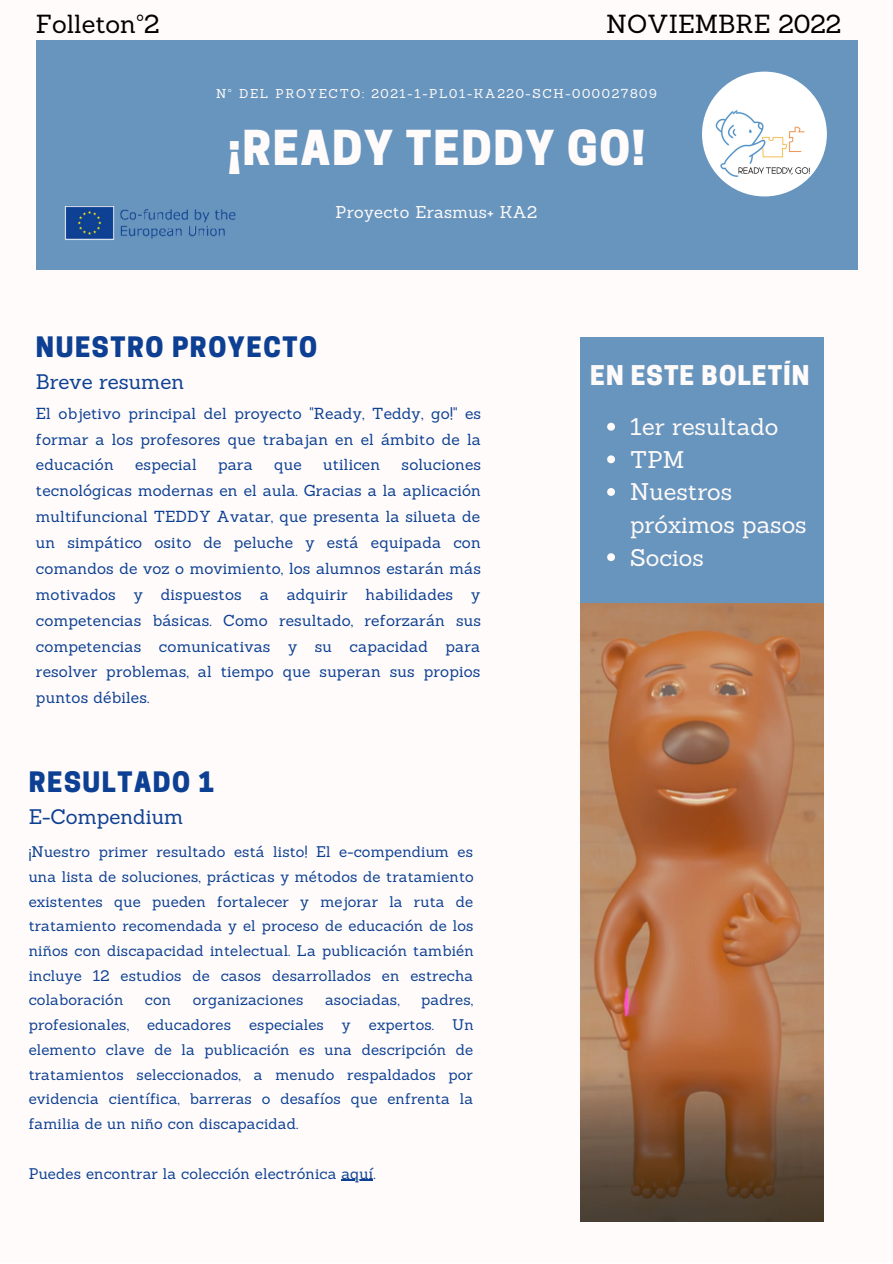
<style>
.page{position:relative;width:893px;height:1264px;background:#fff}
.page>*{position:absolute;margin:0;border:0;box-sizing:border-box;transform-origin:0 0}
.t1{font:800 45.15px "Cooper Hewitt";letter-spacing:.04em;color:#fffbfa}
.t2{font:800 26.4px "Cooper Hewitt";letter-spacing:.06em;color:#0d4093}
.t3{font:25.5px "Sanchez";color:#000}
.t4{font:800 25.5px "Cooper Hewitt";letter-spacing:.04em;color:#fffbfa}
.t5{font:23.55px/32.5px "Sanchez";color:#fffbfa}
.t6{font:20.55px "Sanchez";color:#0d4093}
.t7{font:16.65px "Sanchez";letter-spacing:.02em;color:#fffbfa}
.t8{font:15.6px/25.8px "Sanchez";letter-spacing:.01em;color:#0d4093;text-align:justify}
.t9{font:15px/24.8px "Sanchez";letter-spacing:.01em;color:#0d4093;text-align:justify}
.t10{font:12.6px "Sanchez";letter-spacing:.13em;color:#fffbfa}
</style>
<div class="page">
<div style="left:0;top:0;width:892px;height:1262px;background:#fffbfa"></div>
<div style="left:36px;top:40px;width:821px;height:230px;background:#6895be"></div>
<div style="left:580px;top:338px;width:243px;height:676px;background:#6895be"></div>
<img style="left:702px;top:72px;width:124px;height:124px;border-radius:50%">
<img style="left:64px;top:205px;width:172px;height:35px">
<img style="left:580px;top:603px;width:243px;height:618px">
<svg style="left:607px;top:423px;width:8px;height:7px"></svg>
<svg style="left:607px;top:455px;width:8px;height:8px"></svg>
<svg style="left:607px;top:488px;width:8px;height:8px"></svg>
<svg style="left:607px;top:553px;width:8px;height:8px"></svg>
<hr style="left:341px;top:1179px;width:32px;height:1px;background:#0d4093">
<h3 class="t3" style="left:36px;top:8px;width:125px">Folletonº2</h3>
<h3 class="t3" style="left:606px;top:8px;width:236px">NOVIEMBRE 2022</h3>
<p class="t10" style="left:216px;top:86px;width:442px">Nº DEL PROYECTO: 2021-1-PL01-KA220-SCH-000027809</p>
<h1 class="t1" style="left:228px;top:131px;width:418px">¡READY TEDDY GO!</h1>
<p class="t7" style="left:335px;top:201px;width:203px">Proyecto Erasmus+ KA2</p>
<h2 class="t2" style="left:36px;top:337px;width:283px">NUESTRO PROYECTO</h2>
<h3 class="t6" style="left:36px;top:368px;width:150px">Breve resumen</h3>
<p class="t8" style="left:36px;top:400px;width:446px">El objetivo principal del proyecto "Ready, Teddy, go!" es formar a los profesores que trabajan en el ámbito de la educación</p>
<p class="t8" style="left:36px;top:452px;width:446px;text-indent:365px">soluciones tecnológicas modernas en el aula. Gracias a la aplicación multifuncional TEDDY Avatar, que presenta la silueta de un simpático osito de peluche y está equipada con comandos de voz o movimiento, los alumnos estarán más motivados y dispuestos a adquirir habilidades y competencias básicas. Como resultado, reforzarán sus competencias comunicativas y su capacidad para resolver problemas, al tiempo que superan sus propios puntos débiles.</p>
<p class="t8" style="left:135px;top:452px;width:63px">especial</p>
<p class="t8" style="left:218px;top:452px;width:36px">para</p>
<p class="t8" style="left:274px;top:452px;width:29px">que</p>
<p class="t8" style="left:323px;top:452px;width:58px">utilicen</p>
<h2 class="t2" style="left:29px;top:772px;width:187px">RESULTADO 1</h2>
<h3 class="t6" style="left:29px;top:803px;width:156px">E-Compendium</h3>
<p class="t9" style="left:29px;top:839px;width:446px">¡Nuestro primer resultado está listo! El e-compendium es una lista de soluciones, prácticas y métodos de tratamiento existentes que pueden fortalecer y mejorar la ruta de tratamiento recomendada y el proceso de educación de los niños con discapacidad intelectual. La publicación también incluye 12 estudios de casos desarrollados en estrecha colaboración</p>
<p class="t9" style="left:29px;top:987px;width:446px;text-indent:392px">padres, profesionales, educadores especiales y expertos. Un elemento clave de la publicación es una descripción de tratamientos seleccionados, a menudo respaldados por evidencia científica, barreras o desafíos que enfrenta la familia de un niño con discapacidad.</p>
<p class="t9" style="left:29px;top:1160px;width:348px">Puedes encontrar la colección electrónica aquí.</p>
<p class="t9" style="left:145px;top:987px;width:28px">con</p>
<p class="t9" style="left:193px;top:987px;width:112px">organizaciones</p>
<p class="t9" style="left:325px;top:987px;width:76px">asociadas,</p>
<h3 class="t4" style="left:590px;top:365px;width:221px">EN ESTE BOLETÍN</h3>
<h3 class="t5" style="left:630px;top:410px;width:178px">1er resultado<br>TPM<br>Nuestros próximos pasos<br>Socios</h3>
</div>
